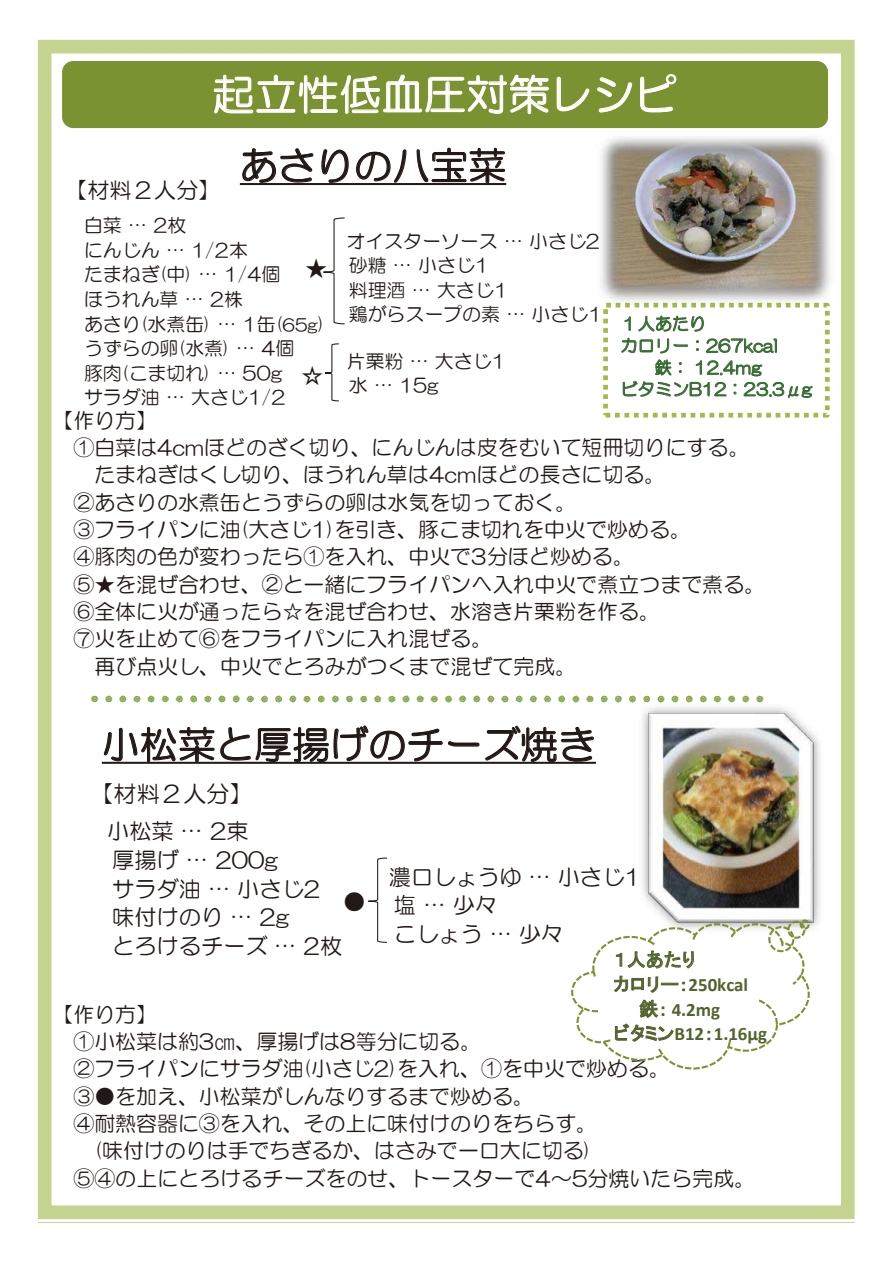
<style>
.page{position:relative;width:893px;height:1263px;background:#fff}
.page>*{position:absolute;margin:0;border:0;box-sizing:border-box;transform-origin:0 0}
.t1{font:42.15px "HG Maru Gothic MPRO";color:#fff}
.t2{font:37.8px "HG Maru Gothic MPRO";letter-spacing:.01em;color:#221815}
.t3{font:23.25px "MS P Gothic";color:#221815}
.t4{font:23.1px "HG Maru Gothic MPRO";color:#221815}
.t5{font:23.1px "MS P Gothic";color:#221815}
.t6{font:22.2px/28.7px "HG Maru Gothic MPRO";color:#221815}
.t7{font:20.85px "HG Maru Gothic MPRO";color:#221815}
.t8{font:18.9px/24.6px "HG Maru Gothic MPRO";color:#221815}
.t9{font:700 18.9px "Calibri";color:#53632d}
.t10{font:18.9px "MS P Gothic";letter-spacing:.01em;color:#53632d}
.t11{font:16.95px/21.8px "HG Maru Gothic MPRO";letter-spacing:.01em;color:#396d35}
.t12{font:16.8px "HG Maru Gothic MPRO";letter-spacing:.005em;color:#396d35}
.s1{font-size:16.95px}
.s2{font-family:"MS P Gothic";font-weight:400}
</style>
<div class="page">
<svg style="left:38px;top:1222px;width:817px;height:1px"></svg>
<div style="left:38px;top:40px;width:817px;height:1179px;border:14px solid #c4d490"></div>
<svg style="left:240px;top:147px;width:266px;height:38px"></svg>
<div style="left:603px;top:303px;width:227px;height:115px;border:5px dashed #a0bb4c"></div>
<svg style="left:621px;top:308px;width:192px;height:90px"></svg>
<img style="left:600px;top:136px;width:230px;height:172px">
<svg style="left:323px;top:217px;width:22px;height:108px"></svg>
<svg style="left:324px;top:343px;width:15px;height:59px"></svg>
<svg style="left:102px;top:725px;width:494px;height:39px"></svg>
<img style="left:642px;top:707px;width:178px;height:219px">
<div style="left:800px;top:919px;width:10px;height:11px;border:2px dashed #7b9232;border-radius:50%"></div>
<svg style="left:571px;top:921px;width:243px;height:149px"></svg>
<svg style="left:368px;top:857px;width:19px;height:86px"></svg>
<img style="left:90px;top:695px;width:674px;height:8px">
<div style="left:62px;top:61px;width:766px;height:67px;background:#7b9232;border-radius:11px"></div>
<svg style="left:213px;top:74px;width:336px;height:41px"></svg>
<svg style="left:556px;top:76px;width:34px;height:36px"></svg>
<svg style="left:597px;top:77px;width:35px;height:36px"></svg>
<svg style="left:640px;top:74px;width:37px;height:39px"></svg>
<h1 class="t1" style="left:213px;top:73px;width:465px">起立性低血圧対策レシピ</h1>
<h2 class="t2" style="left:240px;top:147px;width:268px">あさりの八宝菜</h2>
<p class="t6" style="left:65px;top:176px;width:157px">【材料２人分】</p>
<p class="t8" style="left:84px;top:213px;width:242px">白菜 … 2枚<br>にんじん … 1/2本<br>たまねぎ(中) … 1/4個<br>ほうれん草 … 2株<br>あさり(水煮缶) … 1缶(<span class="s1">65g</span>)うずらの卵(水煮) … 4個<br>豚肉(こま切れ) … 50g<br>サラダ油 … 大さじ1/2</p>
<p class="t8" style="left:347px;top:228px;width:257px">オイスターソース … 小さじ2砂糖 … 小さじ1<br>料理酒 … 大さじ1<br>鶏がらスープの素 … 小さじ1</p>
<p class="t8" style="left:347px;top:349px;width:160px">片栗粉 … 大さじ1水 … 15g</p>
<p class="t5" style="left:305px;top:257px;width:25px">★</p>
<p class="t3" style="left:301px;top:364px;width:25px">☆</p>
<p class="t11" style="left:621px;top:313px;width:87px">１人あたり</p>
<p class="t12" style="left:621px;top:337px;width:158px">カロリー：267kcal</p>
<p class="t11" style="left:621px;top:356px;width:193px;text-indent:34px">鉄： 12.4mg<br>ビタミンB12：23.3μg</p>
<p class="t7" style="left:53px;top:410px;width:106px">【作り方】</p>
<p class="t7" style="left:73px;top:437px;width:678px">①白菜は4cmほどのざく切り、にんじんは皮をむいて短冊切りにする。</p>
<p class="t7" style="left:94px;top:464px;width:573px">たまねぎはくし切り、ほうれん草は4cmほどの長さに切る。</p>
<p class="t7" style="left:73px;top:492px;width:504px">②あさりの水煮缶とうずらの卵は水気を切っておく。</p>
<p class="t7" style="left:73px;top:519px;width:619px">③フライパンに油(大さじ1)を引き、豚こま切れを中火で炒める。</p>
<p class="t7" style="left:73px;top:546px;width:562px">④豚肉の色が変わったら①を入れ、中火で3分ほど炒める。</p>
<p class="t7" style="left:73px;top:574px;width:693px">⑤★を混ぜ合わせ、②と一緒にフライパンへ入れ中火で煮立つまで煮る。</p>
<p class="t7" style="left:73px;top:601px;width:588px">⑥全体に火が通ったら☆を混ぜ合わせ、水溶き片栗粉を作る。</p>
<p class="t7" style="left:73px;top:628px;width:420px">⑦火を止めて⑥をフライパンに入れ混ぜる。</p>
<p class="t7" style="left:95px;top:656px;width:483px">再び点火し、中火でとろみがつくまで混ぜて完成。</p>
<h2 class="t2" style="left:102px;top:726px;width:496px">小松菜と厚揚げのチーズ焼き</h2>
<p class="t4" style="left:90px;top:782px;width:164px">【材料２人分】</p>
<p class="t6" style="left:107px;top:817px;width:236px">小松菜 … 2束<br>厚揚げ … 200g<br>サラダ油 … 小さじ2味付けのり … 2g<br>とろけるチーズ … 2枚</p>
<p class="t6" style="left:389px;top:862px;width:253px">濃口しょうゆ … 小さじ1塩…少々<br>こしょう … 少々</p>
<p class="t3" style="left:343px;top:890px;width:25px">●</p>
<p class="t10" style="left:614px;top:950px;width:83px">１人あたり</p>
<p class="t9" style="left:614px;top:971px;width:136px"><span class="s2">カロリー：</span>250kcal</p>
<p class="t9" style="left:639px;top:996px;width:83px"><span class="s2">鉄：</span> 4.2mg</p>
<p class="t9" style="left:614px;top:1020px;width:155px"><span class="s2">ビタミン</span>B12<span class="s2">：</span>1.16μg</p>
<p class="t7" style="left:53px;top:1004px;width:106px">【作り方】</p>
<p class="t7" style="left:73px;top:1031px;width:409px">①小松菜は約3㎝、厚揚げは8等分に切る。</p>
<p class="t7" style="left:73px;top:1058px;width:598px">②フライパンにサラダ油(小さじ2)を入れ、①を中火で炒める。</p>
<p class="t7" style="left:73px;top:1086px;width:462px">③●を加え、小松菜がしんなりするまで炒める。</p>
<p class="t7" style="left:73px;top:1113px;width:525px">④耐熱容器に③を入れ、その上に味付けのりをちらす。</p>
<p class="t7" style="left:95px;top:1140px;width:498px">(味付けのりは手でちぎるか、はさみで一口大に切る)</p>
<p class="t7" style="left:73px;top:1168px;width:683px">⑤④の上にとろけるチーズをのせ、トースターで4～5分焼いたら完成。</p>
</div>
